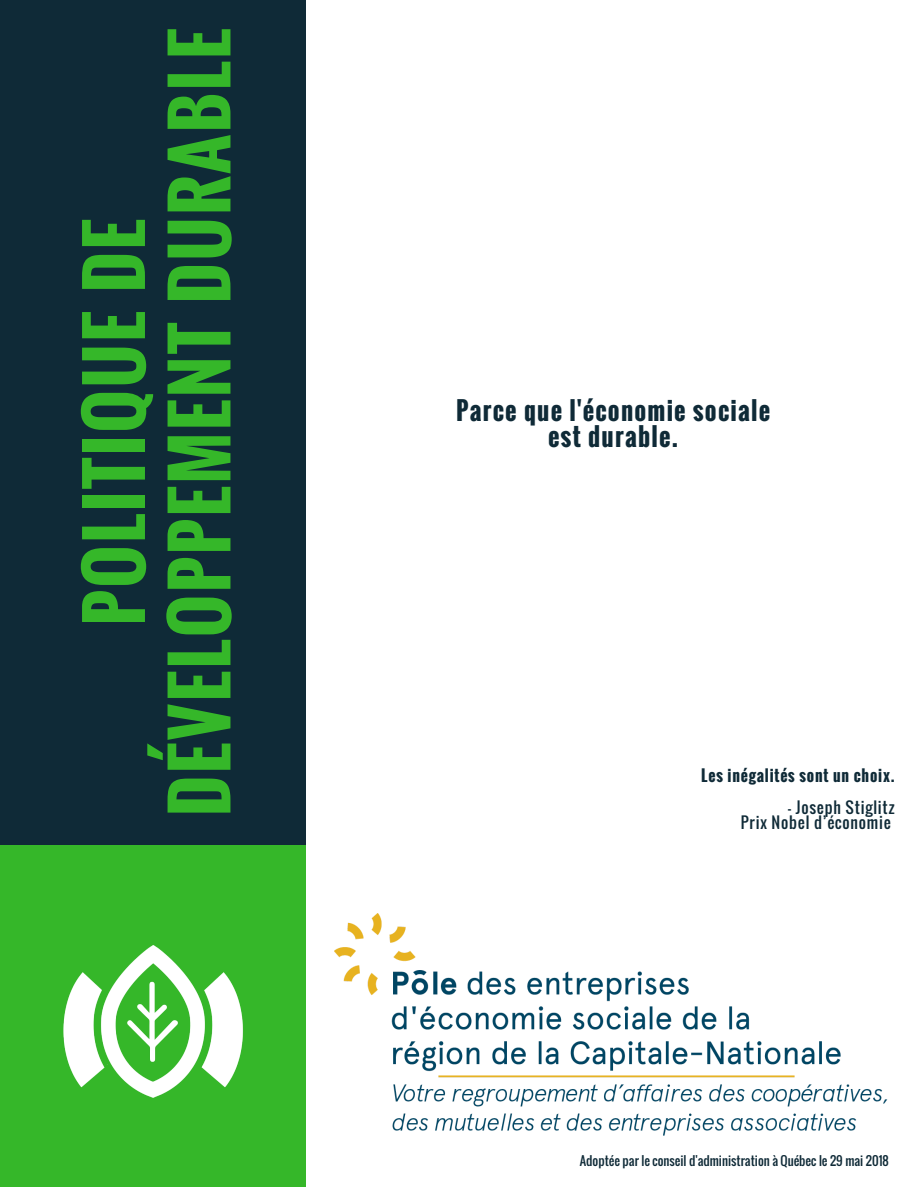
<style>
.page{position:relative;width:918px;height:1188px;background:#fff}
.page>*{position:absolute;margin:0;border:0;box-sizing:border-box;transform-origin:0 0}
.t1{font:700 71.55px/85.5px "Oswald";letter-spacing:.03em;color:#35b729;text-align:center}
.t2{font:700 24.9px/25.8px "Oswald";letter-spacing:.05em;color:#0f2a37;text-align:center}
.t3{font:15.6px/15.8px "Oswald";letter-spacing:.05em;color:#0f2a37;text-align:right}
.t4{font:700 15.6px "Oswald";letter-spacing:.05em;color:#0f2a37}
.t5{font:12.45px "Oswald";color:#0f2a37}
</style>
<div class="page">
<div style="left:0;top:0;width:306px;height:847px;background:#0f2a37"></div>
<div style="left:0;top:845px;width:306px;height:342px;background:#35b729"></div>
<img style="left:334px;top:913px;width:554px;height:222px">
<img style="left:63px;top:945px;width:180px;height:153px">
<h1 class="t1" style="left:70px;top:816px;width:789px;rotate:-90deg">POLITIQUE DE<br>DÉVELOPPEMENT DURABLE</h1>
<h2 class="t2" style="left:456px;top:397px;width:316px">Parce que l'économie sociale est durable.</h2>
<p class="t4" style="left:701px;top:764px;width:195px">Les inégalités sont un choix.</p>
<p class="t3" style="left:741px;top:799px;width:155px">– Joseph Stiglitz<br>Prix Nobel d’économie</p>
<p class="t5" style="left:580px;top:1151px;width:310px">Adoptée par le conseil d'administration à Québec le 29 mai 2018</p>
</div>
